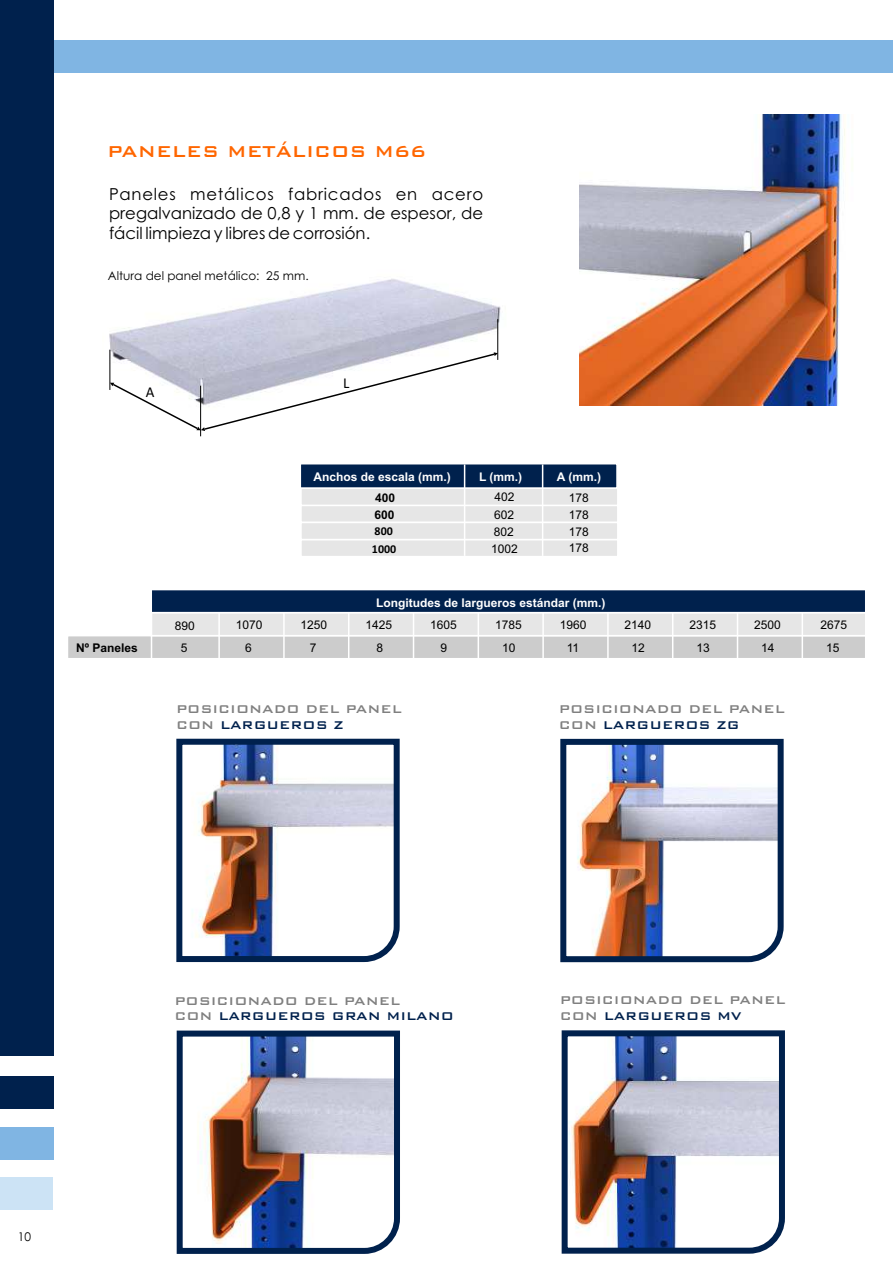
<style>
.page{position:relative;width:894px;height:1263px;background:#fff}
.page>*{position:absolute;margin:0;border:0;box-sizing:border-box;transform-origin:0 0}
.t1{font:21px "Bank Gothic Md BT";color:#f60}
.t2{font:16.5px/19.6px "Century Gothic";color:#000;text-align:justify}
.t3{font:15px/15.8px "Bank Gothic Md BT";color:#808080}
.t4{font:15px "Calibri";color:#000}
.t5{font:12px "Arial";color:#000}
.t6{font:700 12px "Arial";color:#fff}
.t7{font:12px "Century Gothic";color:#000}
.t8{font:700 12px "Arial";color:#000}
.t9{font:700 12px "Calibri";color:#000}
.s1{color:#00214d}
</style>
<div class="page">
<img style="left:176px;top:738px;width:224px;height:225px">
<img style="left:561px;top:1030px;width:224px;height:224px">
<img style="left:560px;top:738px;width:224px;height:225px">
<img style="left:176px;top:1030px;width:224px;height:224px">
<div style="left:0;top:40px;width:893px;height:33px;background:#80b5e3"></div>
<div style="left:0;top:0;width:53px;height:1056px;background:#00214d"></div>
<div style="left:0;top:1127px;width:53px;height:32px;background:#80b5e3"></div>
<div style="left:0;top:1177px;width:53px;height:33px;background:#cce3f5"></div>
<div style="left:0;top:1076px;width:53px;height:33px;background:#00214d"></div>
<div style="left:300px;top:539px;width:319px;height:18px;background:#e6e6e6;border:2px solid #fff"></div>
<div style="left:300px;top:505px;width:319px;height:18px;background:#e6e6e6;border:2px solid #fff"></div>
<div style="left:300px;top:463px;width:318px;height:26px;background:#00214d;border:2px solid #fff"></div>
<div style="left:300px;top:522px;width:319px;height:18px;background:#e6e6e6;border:2px solid #fff"></div>
<div style="left:300px;top:488px;width:319px;height:18px;background:#e6e6e6;border:2px solid #fff"></div>
<hr style="left:464px;top:465px;width:1px;height:91px;background:#fff">
<hr style="left:542px;top:465px;width:1px;height:91px;background:#fff">
<img style="left:109px;top:279px;width:392px;height:111px">
<hr style="left:110px;top:350px;width:1px;height:40px;background:#000">
<hr style="left:200px;top:386px;width:1px;height:50px;background:#000">
<hr style="left:498px;top:319px;width:1px;height:41px;background:#000">
<svg style="left:110px;top:352px;width:388px;height:79px"></svg>
<div style="left:67px;top:635px;width:799px;height:24px;background:#ccc;border:2px solid #fff"></div>
<div style="left:150px;top:612px;width:716px;height:24px;background:#e6e6e6;border:2px solid #fff"></div>
<div style="left:151px;top:589px;width:715px;height:24px;background:#00214d;border:2px solid #fff"></div>
<hr style="left:151px;top:613px;width:1px;height:46px;background:#fff">
<hr style="left:218px;top:613px;width:2px;height:46px;background:#fff">
<hr style="left:283px;top:613px;width:2px;height:46px;background:#fff">
<hr style="left:348px;top:613px;width:1px;height:46px;background:#fff">
<hr style="left:413px;top:613px;width:1px;height:46px;background:#fff">
<hr style="left:478px;top:613px;width:1px;height:46px;background:#fff">
<hr style="left:542px;top:613px;width:2px;height:46px;background:#fff">
<hr style="left:607px;top:613px;width:2px;height:46px;background:#fff">
<hr style="left:672px;top:613px;width:1px;height:46px;background:#fff">
<hr style="left:737px;top:613px;width:1px;height:46px;background:#fff">
<hr style="left:802px;top:613px;width:1px;height:46px;background:#fff">
<img style="left:579px;top:114px;width:266px;height:291px">
<h1 class="t1" style="left:107px;top:141px;width:321px">PANELES METÁLICOS M66</h1>
<p class="t2" style="left:109px;top:185px;width:376px">Paneles metálicos fabricados en acero pregalvanizado de 0,8 y 1 mm. de espesor, de fácil limpieza y libres de corrosión.</p>
<p class="t7" style="left:108px;top:271px;width:202px">Altura del panel metálico: 25 mm.</p>
<p class="t4" style="left:146px;top:385px;width:10px">A</p>
<p class="t4" style="left:343px;top:376px;width:8px">L</p>
<p class="t6" style="left:479px;top:472px;width:45px">L (mm.)</p>
<p class="t6" style="left:557px;top:473px;width:46px">A (mm.)</p>
<p class="t6" style="left:314px;top:473px;width:139px">Anchos de escala (mm.)</p>
<p class="t8" style="left:375px;top:493px;width:22px">400</p>
<p class="t5" style="left:494px;top:493px;width:22px">402</p>
<p class="t5" style="left:569px;top:493px;width:22px">178</p>
<p class="t8" style="left:375px;top:510px;width:22px">600</p>
<p class="t5" style="left:494px;top:510px;width:22px">602</p>
<p class="t5" style="left:569px;top:510px;width:22px">178</p>
<p class="t9" style="left:375px;top:526px;width:20px">800</p>
<p class="t5" style="left:494px;top:527px;width:22px">802</p>
<p class="t5" style="left:569px;top:527px;width:22px">178</p>
<p class="t9" style="left:372px;top:544px;width:26px">1000</p>
<p class="t5" style="left:491px;top:544px;width:28px">1002</p>
<p class="t5" style="left:569px;top:544px;width:22px">178</p>
<p class="t6" style="left:376px;top:599px;width:231px">Longitudes de largueros estándar (mm.)</p>
<p class="t5" style="left:175px;top:621px;width:22px">890</p>
<p class="t5" style="left:236px;top:620px;width:28px">1070</p>
<p class="t5" style="left:301px;top:620px;width:28px">1250</p>
<p class="t5" style="left:365px;top:620px;width:28px">1425</p>
<p class="t5" style="left:430px;top:620px;width:28px">1605</p>
<p class="t5" style="left:495px;top:620px;width:28px">1785</p>
<p class="t5" style="left:560px;top:620px;width:28px">1960</p>
<p class="t5" style="left:625px;top:620px;width:28px">2140</p>
<p class="t5" style="left:689px;top:620px;width:28px">2315</p>
<p class="t5" style="left:754px;top:620px;width:28px">2500</p>
<p class="t5" style="left:820px;top:620px;width:28px">2675</p>
<p class="t8" style="left:76px;top:644px;width:63px">Nº Paneles</p>
<p class="t5" style="left:181px;top:644px;width:8px">5</p>
<p class="t5" style="left:245px;top:643px;width:8px">6</p>
<p class="t5" style="left:310px;top:643px;width:8px">7</p>
<p class="t5" style="left:376px;top:643px;width:8px">8</p>
<p class="t5" style="left:441px;top:644px;width:8px">9</p>
<p class="t5" style="left:502px;top:644px;width:15px">10</p>
<p class="t5" style="left:567px;top:644px;width:14px">11</p>
<p class="t5" style="left:632px;top:644px;width:15px">12</p>
<p class="t5" style="left:696px;top:644px;width:15px">13</p>
<p class="t5" style="left:761px;top:644px;width:15px">14</p>
<p class="t5" style="left:826px;top:644px;width:15px">15</p>
<p class="t3" style="left:176px;top:702px;width:228px">POSICIONADO DEL PANEL<br>CON <span class="s1">LARGUEROS Z</span></p>
<p class="t3" style="left:559px;top:701px;width:228px">POSICIONADO DEL PANEL<br>CON <span class="s1">LARGUEROS ZG</span></p>
<p class="t7" style="left:18px;top:1232px;width:15px">10</p>
<p class="t3" style="left:174px;top:993px;width:281px">POSICIONADO DEL PANEL<br>CON <span class="s1">LARGUEROS GRAN MILANO</span></p>
<p class="t3" style="left:560px;top:993px;width:228px">POSICIONADO DEL PANEL<br>CON <span class="s1">LARGUEROS MV</span></p>
</div>
